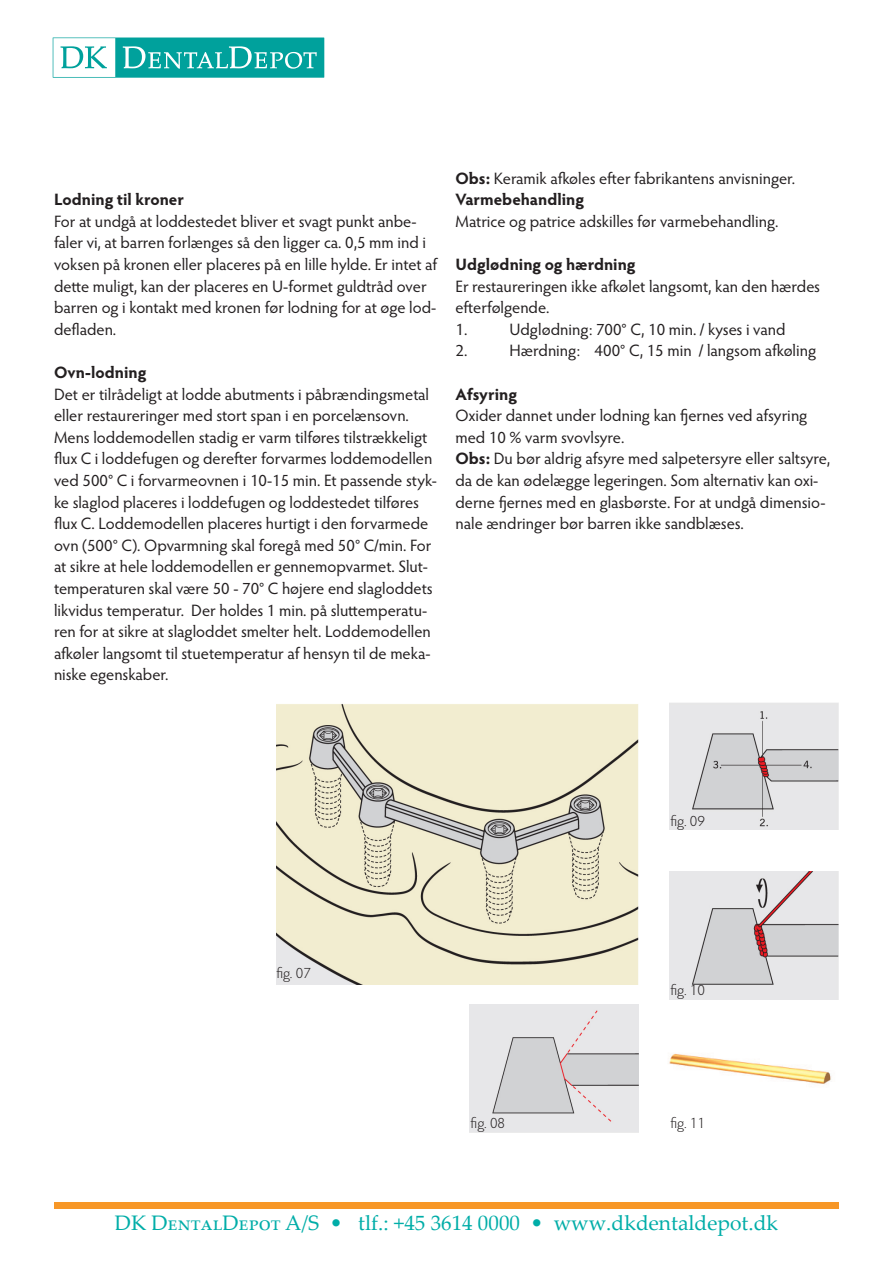
<style>
.page{position:relative;width:893px;height:1263px;background:#fff}
.page>*{position:absolute;margin:0;border:0;box-sizing:border-box;transform-origin:0 0}
.t1{font:21px "Palatino Linotype";color:#00ada8}
.t2{font:16.5px/21.6px "Hypatia Sans Pro";letter-spacing:-.005em;color:#231f20}
.t3{font:700 16.5px "Hypatia Sans Pro";color:#231f20}
.t4{font:300 15px "Hypatia Sans Pro";color:#231f20}
.s1{font-weight:700}
</style>
<div class="page">
<svg style="left:53px;top:38px;width:271px;height:40px"></svg>
<div style="left:54px;top:1203px;width:785px;height:6px;background:#f79727"></div>
<img style="left:277px;top:703px;width:361px;height:282px">
<img style="left:469px;top:1004px;width:169px;height:128px">
<img style="left:669px;top:703px;width:170px;height:126px">
<img style="left:669px;top:872px;width:170px;height:127px">
<img style="left:669px;top:1053px;width:163px;height:31px">
<p class="t3" style="left:54px;top:188px;width:132px">Lodning til kroner</p>
<p class="t2" style="left:54px;top:210px;width:385px">For at undgå at loddestedet bliver et svagt punkt anbe&shy;faler vi, at barren forlænges så den ligger ca. 0,5 mm ind i voksen på kronen eller placeres på en lille hylde. Er intet af dette muligt, kan der placeres en U-formet guldtråd over barren og i kontakt med kronen før lodning for at øge lod&shy;defladen.</p>
<p class="t3" style="left:54px;top:361px;width:94px">Ovn-lodning</p>
<p class="t2" style="left:54px;top:383px;width:384px">Det er tilrådeligt at lodde abutments i påbrændingsmetal eller restaureringer med stort span i en porcelænsovn.<br>Mens loddemodellen stadig er varm tilføres tilstrækkeligt flux C i loddefugen og derefter forvarmes loddemodellen ved 500° C i forvarmeovnen i 10-15 min. Et passende styk&shy;ke slaglod placeres i loddefugen og loddestedet tilføres flux C. Loddemodellen placeres hurtigt i den forvarmede ovn (500° C). Opvarmning skal foregå med 50° C/min. For at sikre at hele loddemodellen er gennemopvarmet. Slut&shy;temperaturen skal være 50 - 70° C højere end slagloddets likvidus temperatur. Der holdes 1 min. på sluttemperatu&shy;ren for at sikre at slagloddet smelter helt. Loddemodellen afkøler langsomt til stuetemperatur af hensyn til de meka&shy;niske egenskaber.</p>
<p class="t2" style="left:455px;top:167px;width:341px"><span class="s1">Obs:</span> Keramik afkøles efter fabrikantens anvisninger.</p>
<p class="t3" style="left:455px;top:188px;width:130px">Varmebehandling</p>
<p class="t2" style="left:455px;top:210px;width:324px">Matrice og patrice adskilles før varmebehandling.</p>
<p class="t3" style="left:455px;top:253px;width:182px">Udglødning og hærdning</p>
<p class="t2" style="left:455px;top:275px;width:366px">Er restaureringen ikke afkølet langsomt, kan den hærdes efterfølgende.</p>
<p class="t2" style="left:455px;top:318px;width:13px">1.</p>
<p class="t2" style="left:509px;top:318px;width:277px">Udglødning: 700° C, 10 min. / kyses i vand</p>
<p class="t2" style="left:455px;top:339px;width:13px">2.</p>
<p class="t2" style="left:509px;top:339px;width:308px">Hærdning: 400° C, 15 min / langsom afkøling</p>
<p class="t3" style="left:455px;top:382px;width:63px">Afsyring</p>
<p class="t2" style="left:455px;top:404px;width:353px">Oxider dannet under lodning kan fjernes ved afsyring med 10 % varm svovlsyre.</p>
<p class="t2" style="left:455px;top:447px;width:376px"><span class="s1">Obs:</span> Du bør aldrig afsyre med salpetersyre eller saltsyre, da de kan ødelægge legeringen. Som alternativ kan oxi&shy;derne fjernes med en glasbørste. For at undgå dimensio&shy;nale ændringer bør barren ikke sandblæses.</p>
<p class="t4" style="left:670px;top:811px;width:36px">fig. 09</p>
<p class="t4" style="left:276px;top:963px;width:36px">fig. 07</p>
<p class="t4" style="left:670px;top:980px;width:36px">fig. 10</p>
<p class="t4" style="left:471px;top:1113px;width:36px">fig. 08</p>
<p class="t4" style="left:670px;top:1113px;width:36px">fig. 11</p>
<p class="t1" style="left:115px;top:1208px;width:665px">DK DentalDepot A/S • tlf.: +45 3614 0000 • www.dkdentaldepot.dk</p>
</div>
